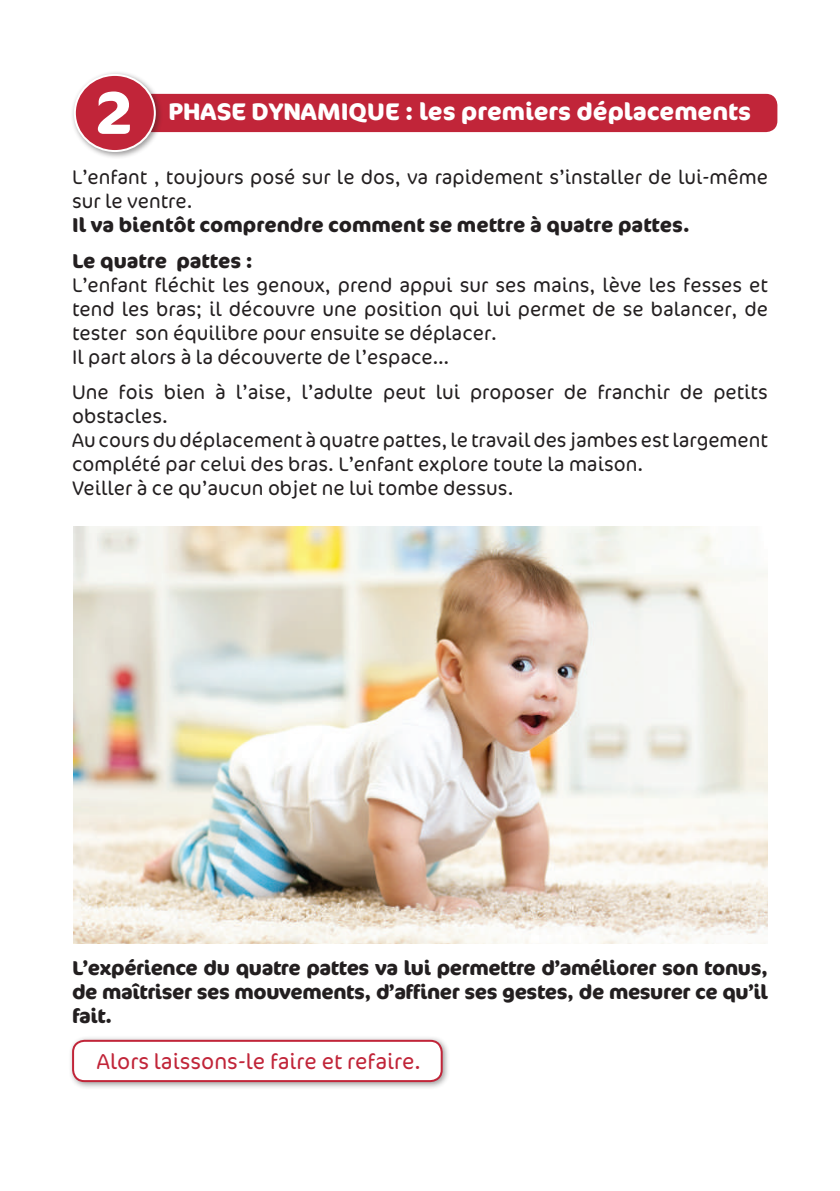
<style>
.page{position:relative;width:840px;height:1191px;background:#fff}
.page>*{position:absolute;margin:0;border:0;box-sizing:border-box;transform-origin:0 0}
.t1{font:700 60px "Cocon";color:#fff}
.t2{font:700 24px "Cocon";color:#fff}
.t3{font:300 22px "Cocon";color:#c12539}
.t4{font:300 20px/24px "Cocon";color:#231f20}
.t5{font:700 20px/24px "Cocon";color:#231f20}
</style>
<div class="page">
<div style="left:68px;top:1035px;width:382px;height:55px;background:#231f20;opacity:.45"></div>
<div style="left:73px;top:1040px;width:368px;height:41px;background:#fff;border-radius:11px"></div>
<div style="left:72px;top:1039px;width:370px;height:43px;border:2px solid #c12539;border-radius:11px"></div>
<div style="left:122px;top:94px;width:655px;height:38px;background:#c12539;border-radius:11px"></div>
<div style="left:70px;top:70px;width:93px;height:89px;background:#231f20;opacity:.45"></div>
<div style="left:75px;top:75px;width:80px;height:76px;background:#c12539;border-radius:50%"></div>
<div style="left:74px;top:74px;width:82px;height:78px;border:2px solid #fff;border-radius:50%"></div>
<img style="left:74px;top:526px;width:693px;height:417px">
<h1 class="t1" style="left:96px;top:77px;width:38px">2</h1>
<p class="t2" style="left:168px;top:98px;width:583px">PHASE DYNAMIQUE : les premiers déplacements</p>
<p class="t4" style="left:72px;top:166px;width:697px">L’enfant , toujours posé sur le dos, va rapidement s’installer de lui-même sur le ventre.</p>
<p class="t5" style="left:72px;top:208px;width:619px;line-height:35.4px">Il va bientôt comprendre comment se mettre à quatre pattes.<br>Le quatre pattes :</p>
<p class="t4" style="left:72px;top:273px;width:697px">L’enfant fléchit les genoux, prend appui sur ses mains, lève les fesses et tend les bras; il découvre une position qui lui permet de se balancer, de tester son équilibre pour ensuite se déplacer.<br>Il part alors à la découverte de l’espace…</p>
<p class="t4" style="left:72px;top:380px;width:697px">Une fois bien à l’aise, l’adulte peut lui proposer de franchir de petits obstacles.<br>Au cours du déplacement à quatre pattes, le travail des jambes est largement complété par celui des bras. L’enfant explore toute la maison.<br>Veiller à ce qu’aucun objet ne lui tombe dessus.</p>
<p class="t5" style="left:72px;top:956px;width:697px;text-align:justify">L’expérience du quatre pattes va lui permettre d’améliorer son tonus, de maîtriser ses mouvements, d’affiner ses gestes, de mesurer ce qu’il fait.</p>
<p class="t3" style="left:97px;top:1048px;width:325px">Alors laissons-le faire et refaire.</p>
</div>
